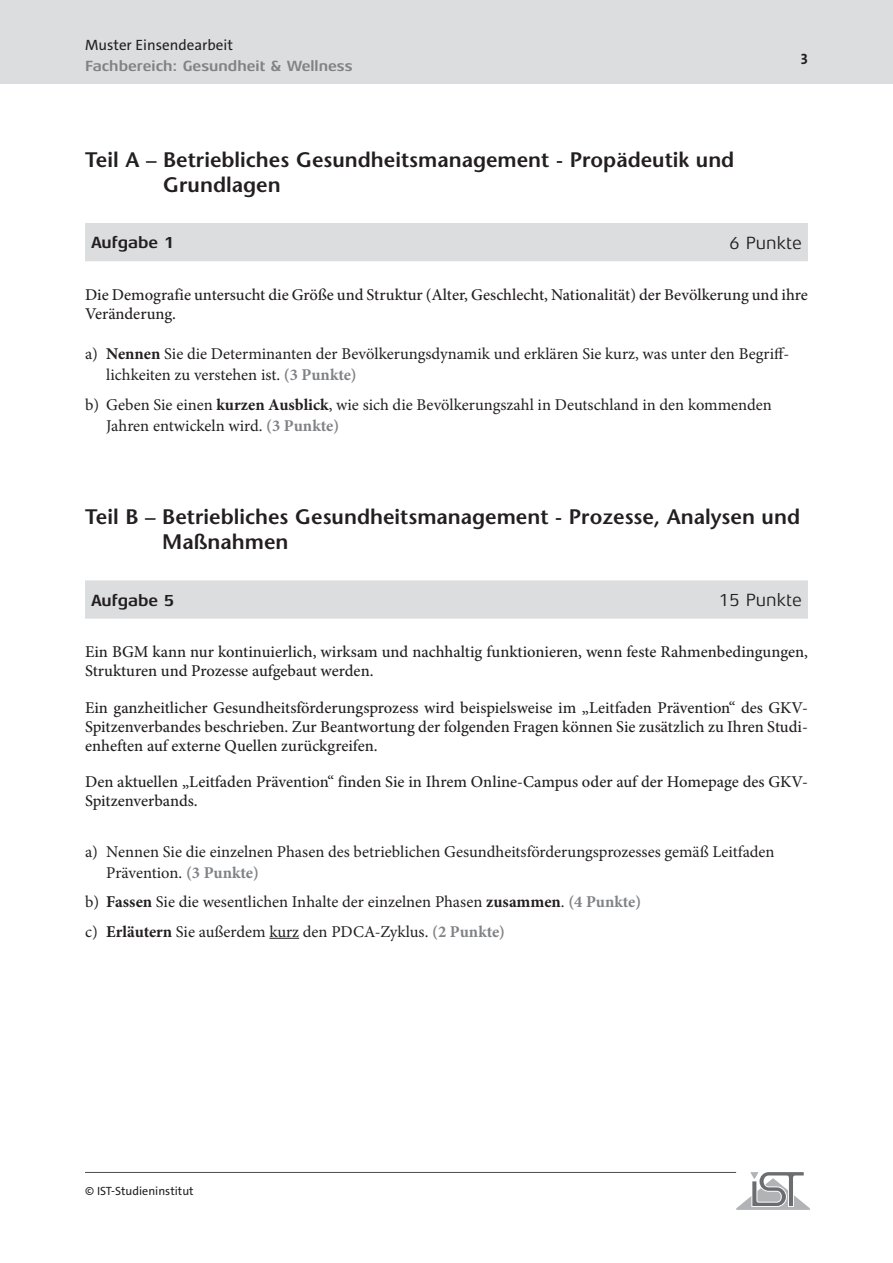
<style>
.page{position:relative;width:893px;height:1263px;background:#fff}
.page>*{position:absolute;margin:0;border:0;box-sizing:border-box;transform-origin:0 0}
.t1{font:600 21px/25.2px "Stone Sans";color:#231f20}
.t2{font:18px "Aeonis LT Pro";color:#231f20}
.t3{font:500 16.5px/19px "Minion Pro";color:#231f20}
.t4{font:16.5px/21px "Minion Pro";color:#231f20}
.t5{font:700 16.5px "Aeonis LT Pro";color:#231f20}
.t6{font:700 15px "Aeonis LT Pro";color:#808285}
.t7{font:15px "The Sans C4 s";color:#231f20}
.t8{font:700 15px "The Sans C4 s";color:#231f20}
.t9{font:12px "The Sans C4 s";color:#231f20}
.s1{font-weight:700}
.s2{font-weight:700;color:#808285}
</style>
<div class="page">
<div style="left:0;top:0;width:893px;height:84px;background:#dcdddf"></div>
<hr style="left:85px;top:1172px;width:651px;height:1px;background:#4b4c4d">
<svg style="left:736px;top:1172px;width:74px;height:38px"></svg>
<hr style="left:269px;top:938px;width:30px;height:1px;background:#231f20">
<div style="left:85px;top:223px;width:723px;height:38px;background:#dcdddf"></div>
<div style="left:85px;top:580px;width:723px;height:39px;background:#dcdddf"></div>
<p class="t7" style="left:85px;top:36px;width:149px">Muster Einsendearbeit</p>
<p class="t6" style="left:85px;top:58px;width:269px">Fachbereich: Gesundheit &amp; Wellness</p>
<p class="t8" style="left:801px;top:49px;width:9px">3</p>
<p class="t1" style="left:163px;top:146px;width:573px;text-indent:-78px">Teil A – Betriebliches Gesundheitsmanagement - Propädeutik und<br>Grundlagen</p>
<p class="t5" style="left:91px;top:234px;width:85px">Aufgabe 1</p>
<p class="t2" style="left:729px;top:233px;width:74px">6 Punkte</p>
<p class="t3" style="left:85px;top:285px;width:724px">Die Demografie untersucht die Größe und Struktur (Alter, Geschlecht, Nationalität) der Bevölkerung und ihre<br>Veränderung.</p>
<p class="t4" style="left:106px;top:343px;width:684px;text-indent:-21px">a) <span class="s1">Nennen</span> Sie die Determinanten der Bevölkerungsdynamik und erklären Sie kurz, was unter den Begriff&shy;lichkeiten zu verstehen ist. <span class="s2">(3 Punkte)</span></p>
<p class="t4" style="left:106px;top:394px;width:667px;line-height:21.6px;text-indent:-21px">b) Geben Sie einen <span class="s1">kurzen Ausblick</span>, wie sich die Bevölkerungszahl in Deutschland in den kommenden<br>Jahren entwickeln wird. <span class="s2">(3 Punkte)</span></p>
<p class="t1" style="left:162px;top:504px;width:639px;text-indent:-77px">Teil B – Betriebliches Gesundheitsmanagement - Prozesse, Analysen und<br>Maßnahmen</p>
<p class="t5" style="left:91px;top:591px;width:85px">Aufgabe 5</p>
<p class="t2" style="left:718px;top:590px;width:85px">15 Punkte</p>
<p class="t3" style="left:85px;top:642px;width:724px">Ein BGM kann nur kontinuierlich, wirksam und nachhaltig funktionieren, wenn feste Rahmenbedingungen,<br>Strukturen und Prozesse aufgebaut werden.</p>
<p class="t3" style="left:85px;top:698px;width:724px;text-align:justify">Ein ganzheitlicher Gesundheitsförderungsprozess wird beispielsweise im „Leitfaden Prävention“ des GKV-Spitzenverbandes beschrieben. Zur Beantwortung der folgenden Fragen können Sie zusätzlich zu Ihren Studi&shy;enheften auf externe Quellen zurückgreifen.</p>
<p class="t3" style="left:85px;top:772px;width:724px">Den aktuellen „Leitfaden Prävention“ finden Sie in Ihrem Online-Campus oder auf der Homepage des GKV-<br>Spitzenverbands.</p>
<p class="t4" style="left:106px;top:841px;width:670px;text-indent:-21px">a) Nennen Sie die einzelnen Phasen des betrieblichen Gesundheitsförderungsprozesses gemäß Leitfaden<br>Prävention. <span class="s2">(3 Punkte)</span></p>
<p class="t4" style="left:85px;top:887px;width:558px;line-height:29.5px">b) <span class="s1">Fassen</span> Sie die wesentlichen Inhalte der einzelnen Phasen <span class="s1">zusammen</span>. <span class="s2">(4 Punkte) </span>c) <span class="s1">Erläutern</span> Sie außerdem kurz den PDCA-Zyklus. <span class="s2">(2 Punkte)</span></p>
<p class="t9" style="left:85px;top:1183px;width:110px">© IST-Studieninstitut</p>
</div>
